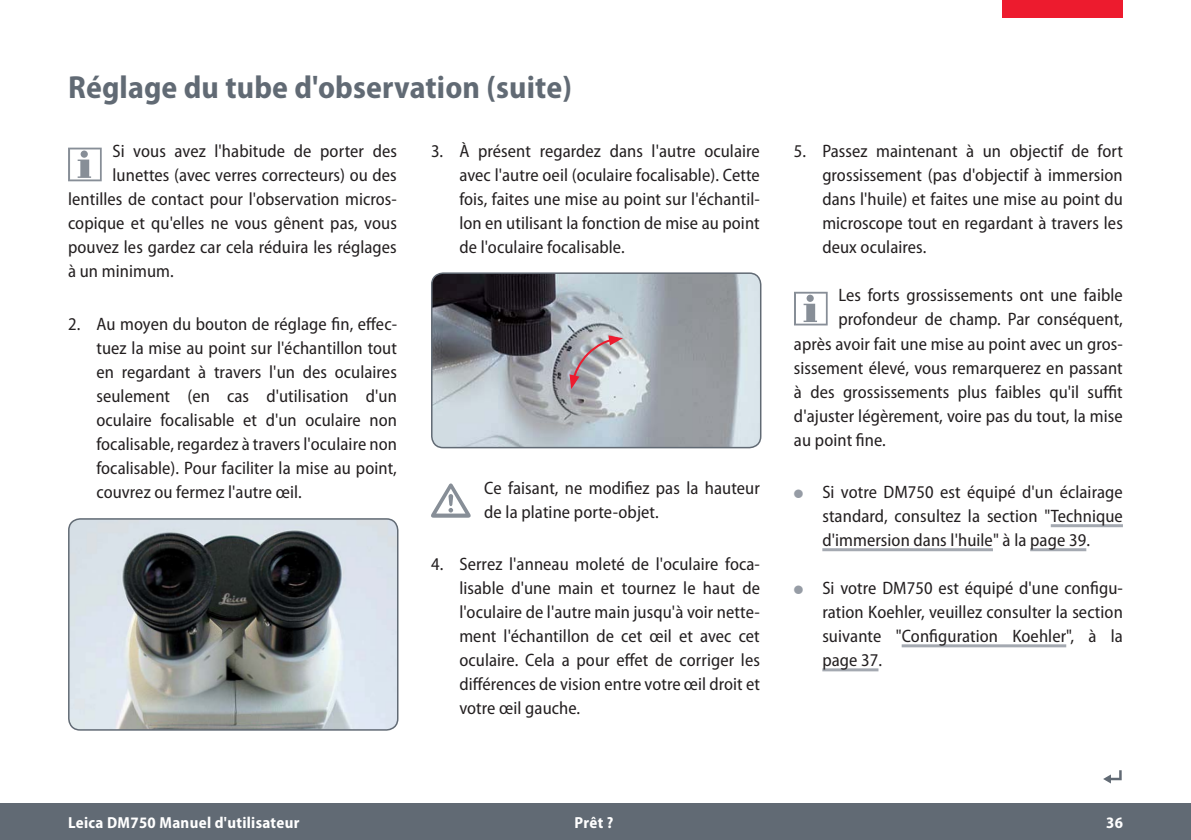
<style>
.page{position:relative;width:1191px;height:840px;background:#fff}
.page>*{position:absolute;margin:0;border:0;box-sizing:border-box;transform-origin:0 0}
.t1{font:700 semi-condensed 32px "Myriad Pro";letter-spacing:.005em;color:#616a74}
.t2{font:semi-condensed 18px/24px "Myriad Pro";letter-spacing:.005em;color:#231f20;text-align:justify}
.t3{font:700 semi-condensed 16px "Myriad Pro";letter-spacing:.02em;color:#fff}
</style>
<div class="page">
<div style="left:0;top:803px;width:1191px;height:36px;background:#616a74"></div>
<div style="left:1002px;top:0;width:121px;height:17px;background:#ed1b2e"></div>
<svg style="left:68px;top:147px;width:34px;height:34px"></svg>
<svg style="left:431px;top:483px;width:39px;height:34px"></svg>
<hr style="left:1050px;top:524px;width:73px;height:3px;background:#a4a9b1">
<hr style="left:822px;top:548px;width:171px;height:3px;background:#a4a9b1">
<hr style="left:1030px;top:548px;width:56px;height:3px;background:#a4a9b1">
<hr style="left:901px;top:644px;width:165px;height:3px;background:#a4a9b1">
<hr style="left:822px;top:668px;width:56px;height:3px;background:#a4a9b1">
<svg style="left:794px;top:291px;width:33px;height:34px"></svg>
<img style="left:69px;top:518px;width:329px;height:211px;border-radius:11px">
<div style="left:68px;top:518px;width:330px;height:212px;border:2px solid #616a74;border-radius:11px"></div>
<img style="left:432px;top:273px;width:328px;height:174px;border-radius:11px">
<div style="left:431px;top:272px;width:330px;height:176px;border:2px solid #616a74;border-radius:11px"></div>
<svg style="left:569px;top:335px;width:54px;height:54px;background:#baacb3"></svg>
<svg style="left:1103px;top:770px;width:18px;height:13px"></svg>
<h1 class="t1" style="left:68px;top:75px;width:505px">Réglage du tube d'observation (suite)</h1>
<p class="t2" style="left:112px;top:140px;width:286px">Si vous avez l'habitude de porter des</p>
<p class="t2" style="left:112px;top:164px;width:286px">lunettes (avec verres correcteurs) ou des</p>
<p class="t2" style="left:68px;top:188px;width:330px">lentilles de contact pour l'observation micros-</p>
<p class="t2" style="left:68px;top:212px;width:330px">copique et qu'elles ne vous gênent pas, vous</p>
<p class="t2" style="left:68px;top:236px;width:330px">pouvez les gardez car cela réduira les réglages</p>
<p class="t2" style="left:68px;top:260px;width:107px">à un minimum.</p>
<p class="t2" style="left:96px;top:312px;width:302px;text-indent:-28px">2. Au moyen du bouton de réglage fin, effec&shy;tuez la mise au point sur l'échantillon tout en regardant à travers l'un des oculaires seulement (en cas d'utilisation d'un oculaire focalisable et d'un oculaire non focalisable, regardez à travers l'oculaire non focalisable). Pour faciliter la mise au point, couvrez ou fermez l'autre œil.</p>
<p class="t2" style="left:459px;top:140px;width:302px;text-indent:-28px">3. À présent regardez dans l'autre oculaire avec l'autre oeil (oculaire focalisable). Cette fois, faites une mise au point sur l'échantil&shy;lon en utilisant la fonction de mise au point de l'oculaire focalisable.</p>
<p class="t2" style="left:484px;top:476px;width:277px">Ce faisant, ne modifiez pas la hauteur de la platine porte-objet.</p>
<p class="t2" style="left:459px;top:552px;width:302px;text-indent:-28px">4. Serrez l'anneau moleté de l'oculaire foca&shy;lisable d'une main et tournez le haut de l'oculaire de l'autre main jusqu'à voir nette&shy;ment l'échantillon de cet œil et avec cet oculaire. Cela a pour effet de corriger les différences de vision entre votre œil droit et votre œil gauche.</p>
<p class="t2" style="left:822px;top:140px;width:302px;text-indent:-28px">5. Passez maintenant à un objectif de fort grossissement (pas d'objectif à immersion dans l'huile) et faites une mise au point du microscope tout en regardant à travers les deux oculaires.</p>
<p class="t2" style="left:838px;top:284px;width:286px">Les forts grossissements ont une faible</p>
<p class="t2" style="left:838px;top:308px;width:286px">profondeur de champ. Par conséquent,</p>
<p class="t2" style="left:794px;top:332px;width:330px">après avoir fait une mise au point avec un gros-</p>
<p class="t2" style="left:794px;top:356px;width:330px">sissement élevé, vous remarquerez en passant</p>
<p class="t2" style="left:794px;top:380px;width:330px">à des grossissements plus faibles qu'il suffit</p>
<p class="t2" style="left:794px;top:404px;width:330px">d'ajuster légèrement, voire pas du tout, la mise</p>
<p class="t2" style="left:794px;top:428px;width:93px">au point fine.</p>
<p class="t2" style="left:822px;top:480px;width:302px">Si votre DM750 est équipé d'un éclairage standard, consultez la section "Technique d'immersion dans l'huile" à la page 39.</p>
<p class="t2" style="left:822px;top:576px;width:302px">Si votre DM750 est équipé d'une configu&shy;ration Koehler, veuillez consulter la section suivante "Configuration Koehler", à la page 37.</p>
<p class="t3" style="left:68px;top:816px;width:233px">Leica DM750 Manuel d'utilisateur</p>
<p class="t3" style="left:574px;top:816px;width:40px">Prêt ?</p>
<p class="t3" style="left:1106px;top:816px;width:18px">36</p>
</div>
